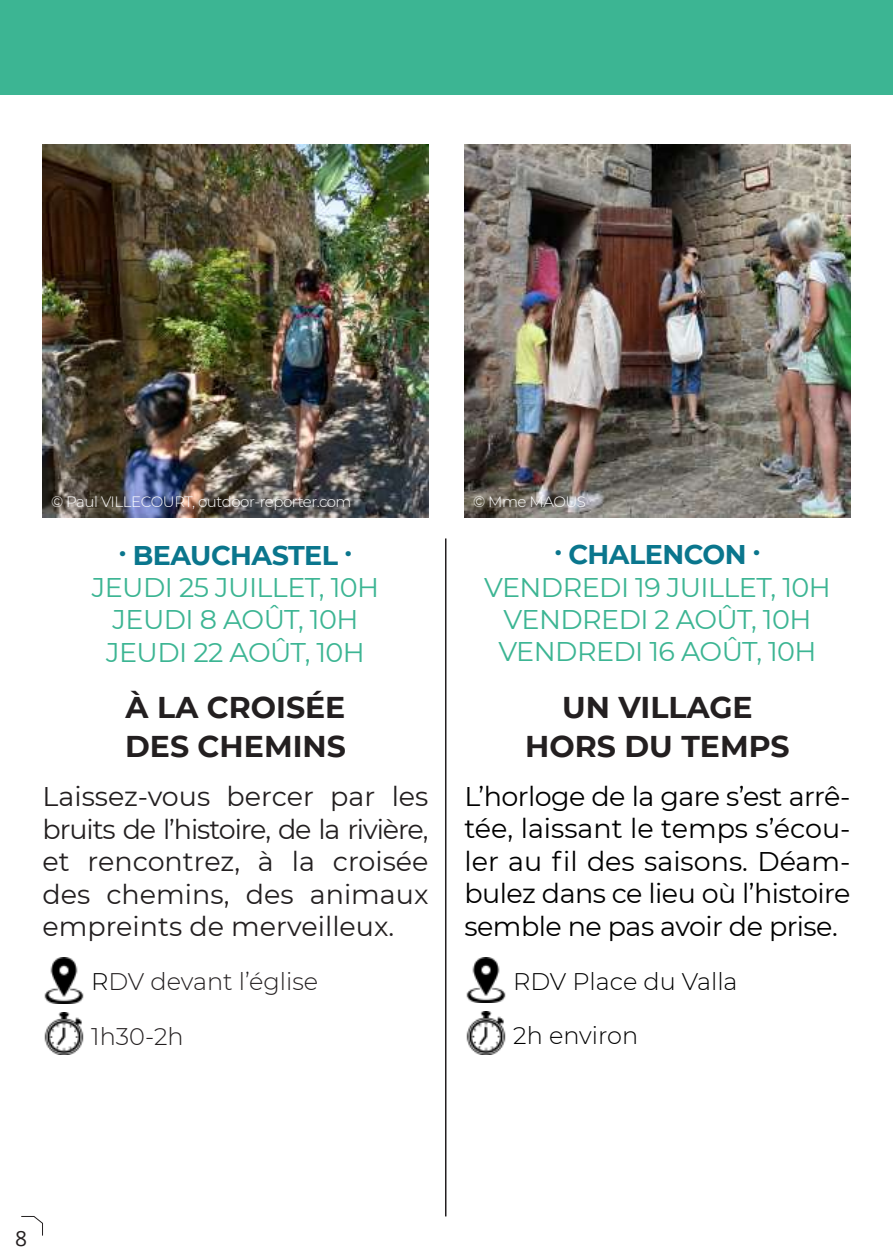
<style>
.page{position:relative;width:893px;height:1259px;background:#fff}
.page>*{position:absolute;margin:0;border:0;box-sizing:border-box;transform-origin:0 0}
.t1{font:700 30px/39px "Montserrat";color:#231f20}
.t2{font:27px/32.4px "Montserrat";letter-spacing:-.02em;color:#000;text-align:justify}
.t3{font:27px/32.4px "Montserrat";color:#231f20;text-align:justify}
.t4{font:27px/32.4px "Montserrat";letter-spacing:-.02em;color:#3cb593;text-align:center}
.t5{font:700 27px "Montserrat";letter-spacing:-.02em;color:#0a768d}
.t6{font:300 24px "Montserrat";color:#231f20}
.t7{font:300 24px "Montserrat";color:#000}
.t8{font:21px "Open Sans";color:#231f20}
.t9{font:300 15px "Montserrat";letter-spacing:-.03em;color:#fff}
.s1{color:#000}
</style>
<div class="page">
<svg style="left:21px;top:1216px;width:22px;height:20px"></svg>
<img style="left:44px;top:957px;width:40px;height:46px">
<img style="left:44px;top:1012px;width:40px;height:42px">
<hr style="left:445px;top:538px;width:1px;height:678px;background:#231f20">
<img style="left:43px;top:145px;width:385px;height:372px">
<div style="left:0;top:0;width:893px;height:94px;background:#3cb593"></div>
<img style="left:466px;top:957px;width:40px;height:45px">
<img style="left:466px;top:1011px;width:40px;height:43px">
<img style="left:464px;top:144px;width:386px;height:373px">
<p class="t9" style="left:51px;top:492px;width:302px">© Paul VILLECOURT, outdoor-reporter.com</p>
<p class="t5" style="left:119px;top:535px;width:234px">. BEAUCHASTEL .</p>
<p class="t4" style="left:92px;top:570px;width:289px">JEUDI 25 JUILLET, 10H<br>JEUDI 8 AOÛT, 10H<br>JEUDI 22 AOÛT, 10H</p>
<p class="t1" style="left:125px;top:686px;width:222px">À LA CROISÉE<br>DES CHEMINS</p>
<p class="t3" style="left:43px;top:779px;width:387px">Laissez-vous bercer par les bruits de l’histoire, de la rivière, et rencontrez, à la croisée des chemins, des animaux empreints de merveilleux.</p>
<p class="t6" style="left:91px;top:965px;width:229px"><span class="s1">R</span>DV devant l’église</p>
<p class="t6" style="left:91px;top:1020px;width:94px">1h30-2h</p>
<p class="t9" style="left:473px;top:491px;width:115px">© Mme MAOUS</p>
<p class="t5" style="left:555px;top:535px;width:207px">. CHALENCON .</p>
<p class="t4" style="left:484px;top:570px;width:348px">VENDREDI 19 JUILLET, 10H<br>VENDREDI 2 AOÛT, 10H<br>VENDREDI 16 AOÛT, 10H</p>
<p class="t1" style="left:525px;top:686px;width:266px;text-align:center">UN VILLAGE<br>HORS DU TEMPS</p>
<p class="t2" style="left:464px;top:779px;width:387px">L’horloge de la gare s’est arrê&shy;tée, laissant le temps s’écou&shy;ler au fil des saisons. Déam&shy;bulez dans ce lieu où l’histoire semble ne pas avoir de prise.</p>
<p class="t7" style="left:513px;top:965px;width:226px">RDV Place du Valla</p>
<p class="t7" style="left:513px;top:1019px;width:127px">2h environ</p>
<p class="t8" style="left:15px;top:1223px;width:14px">8</p>
</div>
